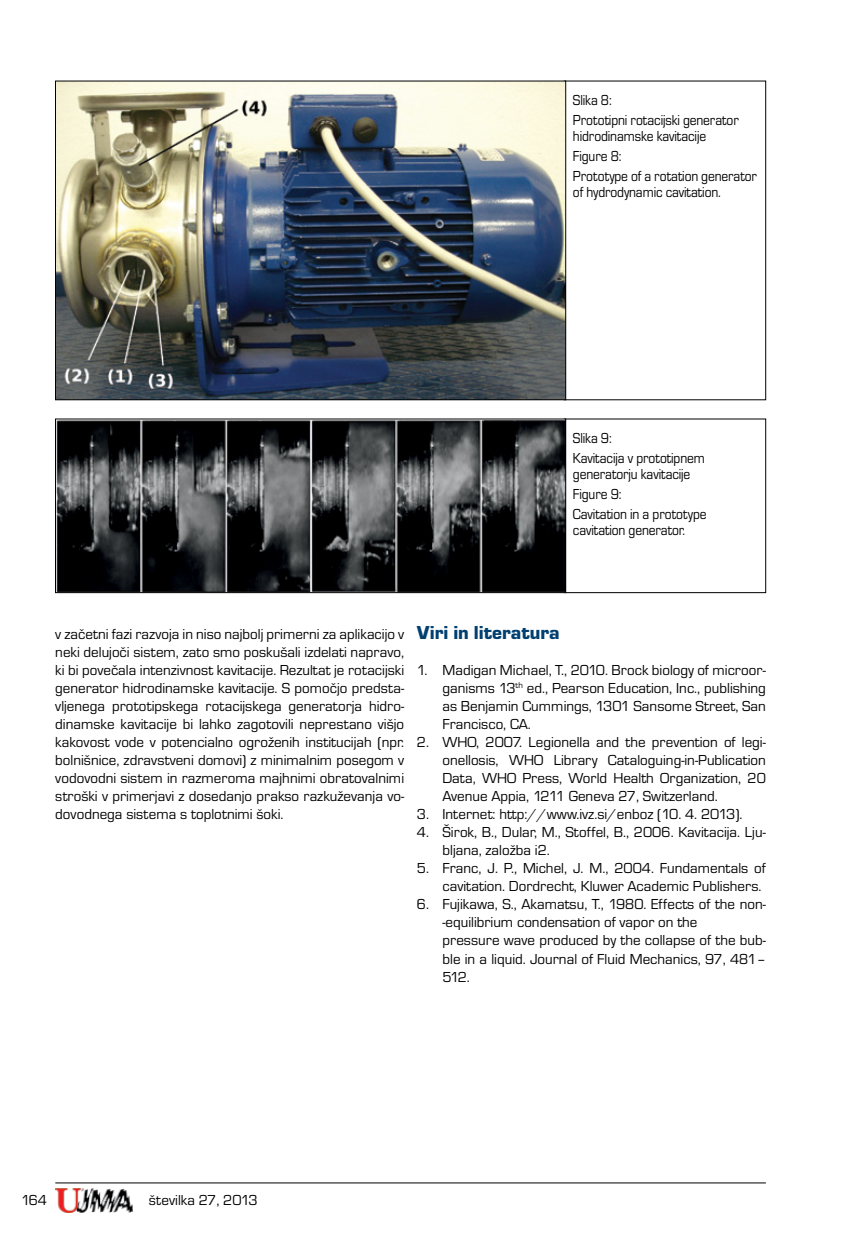
<style>
.page{position:relative;width:851px;height:1234px;background:#fff}
.page>*{position:absolute;margin:0;border:0;box-sizing:border-box;transform-origin:0 0}
.t1{font:19.5px "Eurostile TEE Blac";color:#004071}
.t2{font:15px/18px "Eurostile TEE";color:#000;text-align:justify}
.t3{font:15px/20px "Eurostile TEE";color:#000;scale:.9 1}
</style>
<div class="page">
<hr style="left:55px;top:1182px;width:710px;height:1px;background:#000">
<img style="left:55px;top:1188px;width:77px;height:24px">
<img style="left:57px;top:83px;width:507px;height:315px">
<div style="left:55px;top:81px;width:511px;height:319px;border:1px solid #000"></div>
<img style="left:57px;top:420px;width:507px;height:170px">
<div style="left:55px;top:418px;width:511px;height:174px;border:1px solid #000"></div>
<p class="t3" style="left:573px;top:91px;width:186px">Slika 8:<br>Prototipni rotacijski generator</p>
<p class="t3" style="left:573px;top:126px;width:206px">hidrodinamske kavitacije<br>Figure 8:<br>Prototype of a rotation generator</p>
<p class="t3" style="left:573px;top:182px;width:166px">of hydrodynamic cavitation.</p>
<p class="t3" style="left:573px;top:428px;width:148px">Slika 9:<br>Kavitacija v prototipnem</p>
<p class="t3" style="left:573px;top:464px;width:150px">generatorju kavitacije<br>Figure 9:<br>Cavitation in a prototype</p>
<p class="t3" style="left:573px;top:520px;width:126px">cavitation generator.</p>
<p class="t2" style="left:55px;top:625px;width:350px">v začetni fazi razvoja in niso najbolj primerni za aplikacijo v neki delujoči sistem, zato smo poskušali izdelati napravo, ki bi povečala intenzivnost kavitacije. Rezultat je rotacijski generator hidrodinamske kavitacije. S pomočjo predsta&shy;vljenega prototipskega rotacijskega generatorja hidro&shy;dinamske kavitacije bi lahko zagotovili neprestano višjo kakovost vode v potencialno ogroženih institucijah (npr. bolnišnice, zdravstveni domovi) z minimalnim posegom v vodovodni sistem in razmeroma majhnimi obratovalnimi stroški v primerjavi z dosedanjo prakso razkuževanja vo&shy;dovodnega sistema s toplotnimi šoki.</p>
<h1 class="t1" style="left:417px;top:622px;width:144px">Viri in literatura</h1>
<p class="t2" style="left:442px;top:661px;width:325px;text-indent:-26px">1. Madigan Michael, T., 2010. Brock biology of microor&shy;ganisms 13<sup>th</sup> ed., Pearson Education, Inc., publishing as Benjamin Cummings, 1301 Sansome Street, San Francisco, CA.</p>
<p class="t2" style="left:442px;top:733px;width:325px;text-indent:-26px">2. WHO, 2007. Legionella and the prevention of legi&shy;onellosis, WHO Library Cataloguing-in-Publication Data, WHO Press, World Health Organization, 20<br>Avenue Appia, 1211 Geneva 27, Switzerland.</p>
<p class="t2" style="left:417px;top:805px;width:327px">3. Internet: http://www.ivz.si/enboz (10. 4. 2013).</p>
<p class="t2" style="left:442px;top:823px;width:325px;text-indent:-26px">4. Širok, B., Dular, M., Stoffel, B., 2006. Kavitacija. Lju&shy;bljana, založba i2.</p>
<p class="t2" style="left:417px;top:859px;width:350px;text-align:right">5. Franc, J. P., Michel, J. M., 2004. Fundamentals of cavitation. Dordrecht, Kluwer Academic Publishers.</p>
<p class="t2" style="left:442px;top:895px;width:325px;text-align:left;text-indent:-26px">6. Fujikawa, S., Akamatsu, T., 1980. Effects of the non--equilibrium condensation of vapor on the<br>pressure wave produced by the collapse of the bub&shy;ble in a liquid. Journal of Fluid Mechanics, 97, 481– 512.</p>
<p class="t2" style="left:21px;top:1190px;width:27px">164</p>
<p class="t2" style="left:149px;top:1190px;width:110px">številka 27, 2013</p>
</div>
